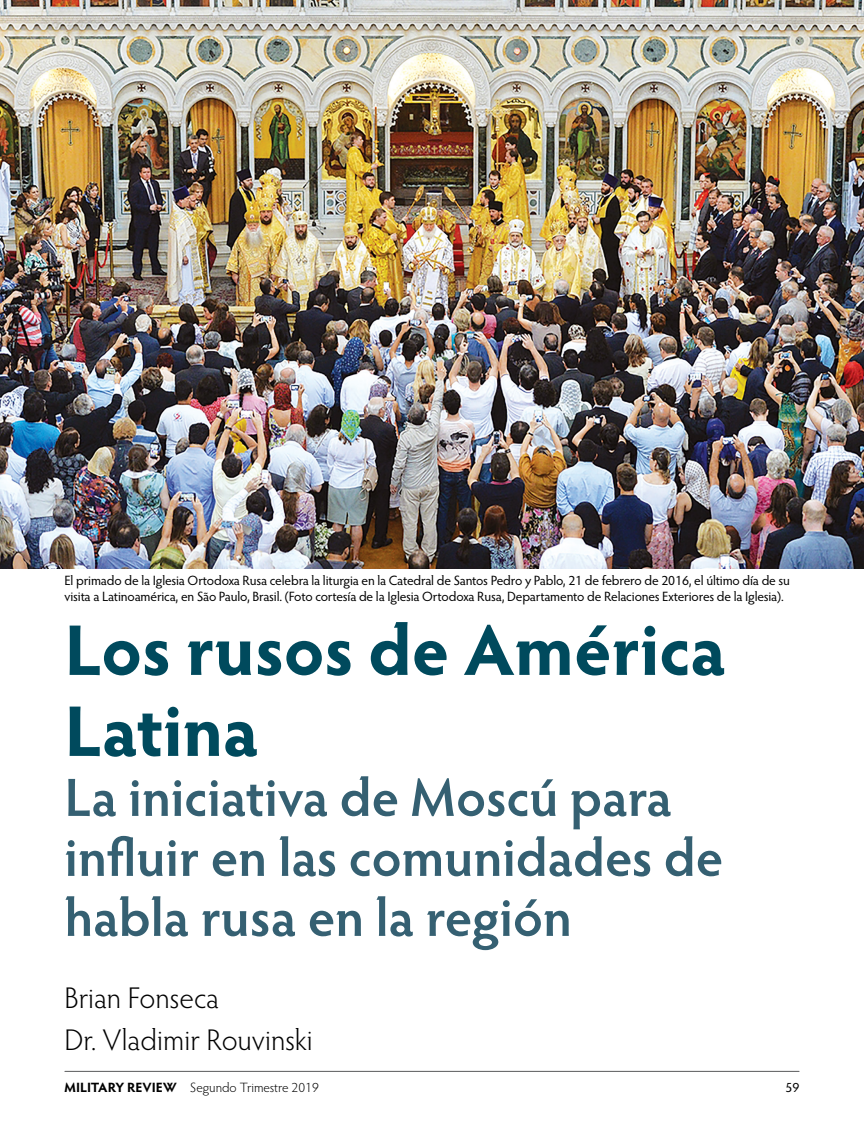
<style>
.page{position:relative;width:864px;height:1134px;background:#fff}
.page>*{position:absolute;margin:0;border:0;box-sizing:border-box;transform-origin:0 0}
.t1{font:700 72px/81px "Hypatia Sans Pro";color:#004a5d}
.t2{font:600 54px/60px "Hypatia Sans Pro";color:#356072}
.t3{font:300 30px/42px "Hypatia Sans Pro";color:#000}
.t4{font:13.5px/16.5px "Hypatia Sans Pro";letter-spacing:-.01em;color:#000}
.t5{font:300 13.5px "Hypatia Sans Pro";color:#000}
.s1{font-weight:700}
</style>
<div class="page">
<hr style="left:65px;top:1071px;width:734px;height:1px;background:#58595b">
<img style="left:0;top:0;width:864px;height:568px">
<p class="t4" style="left:64px;top:571px;width:727px">El primado de la Iglesia Ortodoxa Rusa celebra la liturgia en la Catedral de Santos Pedro y Pablo, 21 de febrero de 2016, el último día de su visita a Latinoamérica, en São Paulo, Brasil. (Foto cortesía de la Iglesia Ortodoxa Rusa, Departamento de Relaciones Exteriores de la Iglesia).</p>
<h1 class="t1" style="left:64px;top:606px;width:663px">Los rusos de América<br>Latina</h1>
<h2 class="t2" style="left:64px;top:765px;width:660px">La iniciativa de Moscú para influir en las comunidades de habla rusa en la región</h2>
<h3 class="t3" style="left:64px;top:976px;width:250px">Brian Fonseca<br>Dr. Vladimir Rouvinski</h3>
<p class="t5" style="left:64px;top:1079px;width:256px"><span class="s1">MILITARY REVIEW</span> Segundo Trimestre 2019</p>
<p class="t4" style="left:786px;top:1079px;width:15px">59</p>
</div>
